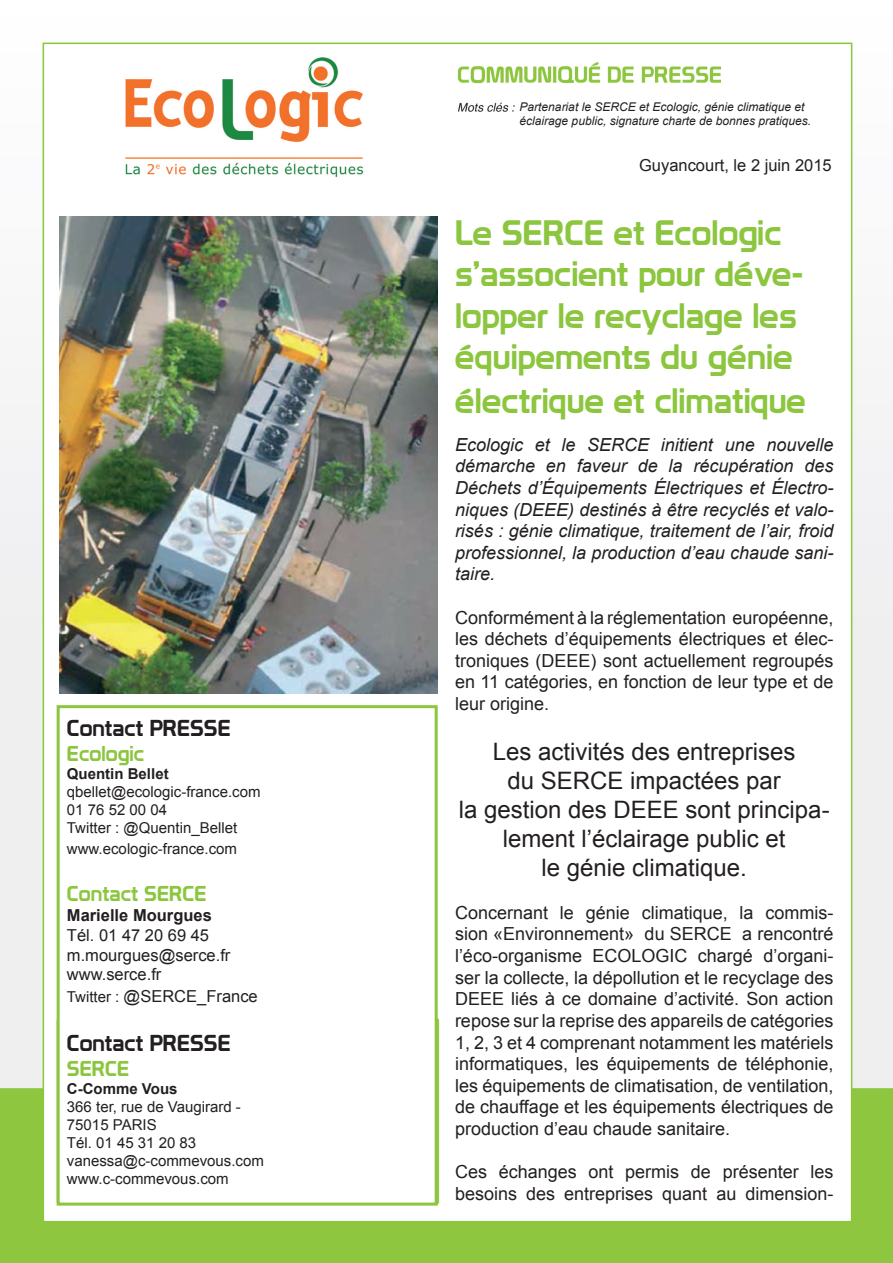
<style>
.page{position:relative;width:893px;height:1263px;background:#fff}
.page>*{position:absolute;margin:0;border:0;box-sizing:border-box;transform-origin:0 0}
.t1{font:34.5px/42.2px "Prototype";color:#8bc63e}
.t2{font:24px/28.8px "Arial";color:#231f20;text-align:center}
.t3{font:22.5px "Prototype";color:#231f20}
.t4{font:21px "Prototype";color:#8bc63e}
.t5{font:18px/21.6px "Arial";color:#231f20;text-align:justify}
.t6{font:italic 18px/21.6px "Arial";color:#231f20;text-align:justify}
.t7{font:16.5px/19.8px "Arial";color:#231f20}
.t8{font:700 16.5px "Arial";color:#231f20}
.t9{font:15px/18px "Arial";color:#231f20}
.t10{font:700 15px "Arial";color:#231f20}
.t11{font:italic 12px/14.4px "Arial";color:#231f20}
.s1{font-size:15px}
</style>
<div class="page">
<img style="left:0;top:42px;width:893px;height:1221px">
<div style="left:57px;top:705px;width:381px;height:500px;background:#fff;border:3px solid #8bc63e"></div>
<img style="left:60px;top:217px;width:378px;height:476px">
<p class="t3" style="left:67px;top:714px;width:165px">Contact PRESSE</p>
<p class="t4" style="left:67px;top:741px;width:79px">Ecologic</p>
<p class="t10" style="left:67px;top:763px;width:103px">Quentin Bellet</p>
<p class="t9" style="left:67px;top:783px;width:195px">qbellet@ecologic-france.com<br>01 76 52 00 04<br>Twitter : @Quentin_Bellet</p>
<p class="t9" style="left:67px;top:840px;width:172px">www.ecologic-france.com</p>
<p class="t4" style="left:67px;top:881px;width:141px">Contact SERCE</p>
<p class="t8" style="left:67px;top:904px;width:146px">Marielle Mourgues</p>
<p class="t7" style="left:67px;top:925px;width:165px">Tél. 01 47 20 69 45 m.mourgues@serce.fr www.serce.fr</p>
<p class="t7" style="left:67px;top:986px;width:192px"><span class="s1">Twitter :</span> @SERCE_France</p>
<p class="t3" style="left:67px;top:1029px;width:165px">Contact PRESSE</p>
<p class="t4" style="left:67px;top:1056px;width:64px">SERCE</p>
<p class="t10" style="left:67px;top:1078px;width:112px">C-Comme Vous</p>
<p class="t9" style="left:67px;top:1098px;width:198px">366 ter, rue de Vaugirard -<br>75015 PARIS<br>Tél. 01 45 31 20 83 vanessa@c-commevous.com www.c-commevous.com</p>
<p class="t11" style="left:520px;top:100px;width:293px">Partenariat le SERCE et Ecologic, génie climatique et éclairage public, signature charte de bonnes pratiques.</p>
<p class="t7" style="left:639px;top:156px;width:194px">Guyancourt, le 2 juin 2015</p>
<p class="t1" style="left:455px;top:211px;width:328px">Le SERCE et Ecologic</p>
<p class="t1" style="left:455px;top:253px;width:352px">s’associent pour déve&shy;lopper le recyclage les équipements du génie électrique et climatique</p>
<p class="t6" style="left:455px;top:434px;width:380px">Ecologic et le SERCE initient une nouvelle démarche en faveur de la récupération des Déchets d’Équipements Électriques et Électro&shy;niques (DEEE) destinés à être recyclés et valo&shy;risés : génie climatique, traitement de l’air, froid professionnel, la production d’eau chaude sani&shy;taire.</p>
<p class="t5" style="left:455px;top:607px;width:380px">Conformément à la réglementation européenne, les déchets d’équipements électriques et élec&shy;troniques (DEEE) sont actuellement regroupés en 11 catégories, en fonction de leur type et de leur origine.</p>
<p class="t2" style="left:493px;top:738px;width:304px">Les activités des entreprises</p>
<p class="t2" style="left:507px;top:767px;width:275px">du SERCE impactées par</p>
<p class="t2" style="left:459px;top:795px;width:372px">la gestion des DEEE sont principa&shy;lement l’éclairage public et</p>
<p class="t2" style="left:541px;top:853px;width:207px">le génie climatique.</p>
<p class="t5" style="left:455px;top:902px;width:380px">Concernant le génie climatique, la commis&shy;sion «Environnement» du SERCE a rencontré l’éco-organisme ECOLOGIC chargé d’organi&shy;ser la collecte, la dépollution et le recyclage des DEEE liés à ce domaine d’activité. Son action repose sur la reprise des appareils de catégories 1, 2, 3 et 4 comprenant notamment les matériels informatiques, les équipements de téléphonie, les équipements de climatisation, de ventilation, de chauffage et les équipements électriques de production d’eau chaude sanitaire.</p>
<p class="t5" style="left:455px;top:1161px;width:380px">Ces échanges ont permis de présenter les besoins des entreprises quant au dimension-</p>
</div>
